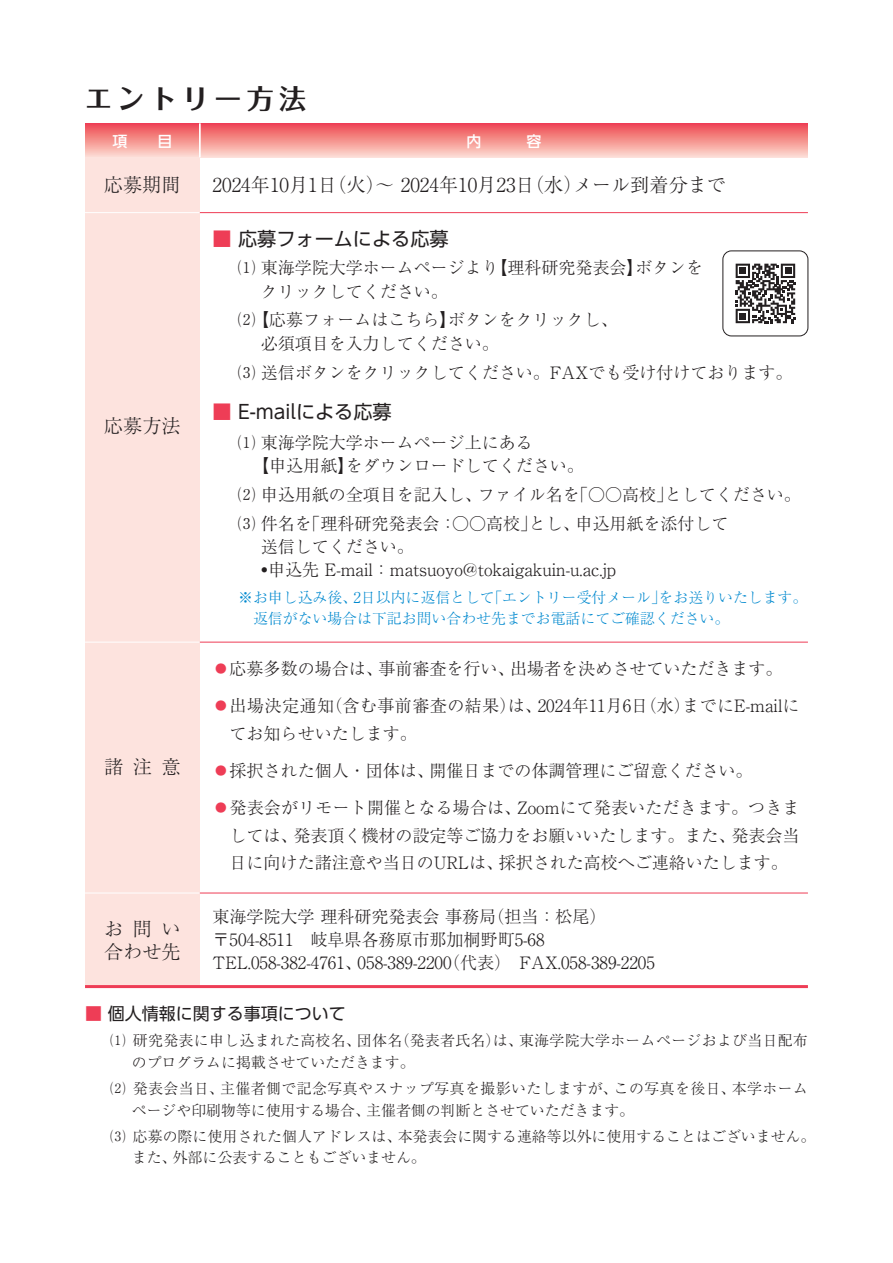
<style>
.page{position:relative;width:893px;height:1263px;background:#fff}
.page>*{position:absolute;margin:0;border:0;box-sizing:border-box;transform-origin:0 0}
.t1{font:700 27px "Folk Pro";letter-spacing:.2em;color:#231f20}
.t2{font:300 19.2px/23px "Ryumin Pro";color:#231f20}
.t3{font:19.2px "UD Shin Go Pro";color:#231f20}
.t4{font:300 16.95px/23.4px "Ryumin Pro";color:#231f20}
.t5{font:16.95px "UD Shin Go Pro";color:#231f20}
.t6{font:500 15px "UD Shin Go Pro";color:#fff}
.t7{font:300 14.85px/21.3px "Ryumin Pro";letter-spacing:.03em;color:#231f20}
.t8{font:300 14.85px/21.3px "Ryumin Pro";color:#0089cf}
.t9{font:300 14.85px/21.3px "Ryumin Pro";letter-spacing:.005em;color:#231f20}
.t10{font:300 14.85px/21.3px "Ryumin Pro";letter-spacing:.025em;color:#231f20}
.s1{color:#ee3d56}
</style>
<div class="page">
<div style="left:85px;top:893px;width:115px;height:93px;background:#fde3de"></div>
<div style="left:85px;top:123px;width:723px;height:34px;background:linear-gradient(to bottom,#ed444e,#fcd8cc)"></div>
<div style="left:85px;top:642px;width:115px;height:251px;background:#fde3de"></div>
<div style="left:85px;top:213px;width:115px;height:429px;background:#fde3de"></div>
<div style="left:85px;top:157px;width:115px;height:56px;background:#fde3de"></div>
<hr style="left:199px;top:123px;width:2px;height:34px;background:#fff">
<hr style="left:85px;top:212px;width:115px;height:1px;background:#fff">
<hr style="left:200px;top:212px;width:608px;height:1px;background:#ee3d56">
<hr style="left:85px;top:642px;width:115px;height:1px;background:#fff">
<hr style="left:200px;top:642px;width:608px;height:1px;background:#ee3d56">
<hr style="left:85px;top:893px;width:115px;height:1px;background:#fff">
<hr style="left:200px;top:893px;width:608px;height:1px;background:#ee3d56">
<hr style="left:85px;top:985px;width:723px;height:3px;background:#ee3d56">
<div style="left:723px;top:251px;width:85px;height:85px;border:1px solid #231f20;border-radius:9px"></div>
<svg style="left:736px;top:264px;width:59px;height:59px"></svg>
<h1 class="t1" style="left:85px;top:75px;width:223px">エントリー方法</h1>
<p class="t6" style="left:112px;top:129px;width:61px">項　　目</p>
<p class="t2" style="left:104px;top:172px;width:78px">応募期間</p>
<p class="t2" style="left:213px;top:172px;width:515px">2024年10月1日（火）～ 2024年10月23日（水）メール到着分まで</p>
<p class="t3" style="left:213px;top:224px;width:237px"><span class="s1">■</span> 応募フォームによる応募</p>
<p class="t4" style="left:238px;top:255px;width:466px">⑴ 東海学院大学ホームページより【理科研究発表会】ボタンを　 クリックしてください。</p>
<p class="t4" style="left:238px;top:307px;width:381px">⑵ 【応募フォームはこちら】ボタンをクリックし、　 必須項目を入力してください。</p>
<p class="t4" style="left:238px;top:359px;width:556px">⑶ 送信ボタンをクリックしてください。FAXでも受け付けております。</p>
<p class="t3" style="left:213px;top:396px;width:181px"><span class="s1">■</span> E-mailによる応募</p>
<p class="t4" style="left:238px;top:429px;width:347px">⑴ 東海学院大学ホームページ上にある<br>　 【申込用紙】をダウンロードしてください。</p>
<p class="t4" style="left:238px;top:479px;width:564px;line-height:28.7px">⑵ 申込用紙の全項目を記入し、ファイル名を「○○高校」としてください。<br>⑶ 件名を「理科研究発表会：○○高校」とし、申込用紙を添付して</p>
<p class="t4" style="left:238px;top:533px;width:380px">　 送信してください。<br>　 •申込先 E-mail：matsuoyo@tokaigakuin-u.ac.jp</p>
<p class="t8" style="left:238px;top:586px;width:571px">※お申し込み後、2日以内に返信として「エントリー受付メール」をお送りいたします。　返信がない場合は下記お問い合わせ先までお電話にてご確認ください。</p>
<p class="t2" style="left:104px;top:413px;width:78px">応募方法</p>
<p class="t2" style="left:104px;top:753px;width:78px">諸注意</p>
<p class="t4" style="left:213px;top:655px;width:571px"><span class="s1">●</span>応募多数の場合は、事前審査を行い、出場者を決めさせていただきます。</p>
<p class="t4" style="left:230px;top:691px;width:571px;line-height:27.6px;text-indent:-17px"><span class="s1">●</span>出場決定通知（含む事前審査の結果）は、2024年11月6日（水）までにE-mailにてお知らせいたします。</p>
<p class="t4" style="left:213px;top:757px;width:542px"><span class="s1">●</span>採択された個人・団体は、開催日までの体調管理にご留意ください。</p>
<p class="t4" style="left:230px;top:793px;width:571px;line-height:27.6px;text-align:justify;text-indent:-17px"><span class="s1">●</span>発表会がリモート開催となる場合は、Zoomにて発表いただきます。つきましては、発表頂く機材の設定等ご協力をお願いいたします。また、発表会当日に向けた諸注意や当日のURLは、採択された高校へご連絡いたします。</p>
<p class="t4" style="left:213px;top:903px;width:444px">東海学院大学 理科研究発表会 事務局（担当：松尾）〒504-8511　岐阜県各務原市那加桐野町5-68<br>TEL.058-382-4761、058-389-2200（代表）　FAX.058-389-2205</p>
<p class="t5" style="left:85px;top:1000px;width:262px"><span class="s1">■</span> 個人情報に関する事項について</p>
<p class="t2" style="left:104px;top:915px;width:78px">お問い合わせ先</p>
<p class="t10" style="left:132px;top:1029px;width:678px;text-indent:-21px">⑴ 研究発表に申し込まれた高校名、団体名（発表者氏名）は、東海学院大学ホームページおよび当日配布のプログラムに掲載させていただきます。</p>
<p class="t7" style="left:132px;top:1077px;width:678px;text-indent:-21px">⑵ 発表会当日、主催者側で記念写真やスナップ写真を撮影いたしますが、この写真を後日、本学ホームページや印刷物等に使用する場合、主催者側の判断とさせていただきます。</p>
<p class="t9" style="left:132px;top:1125px;width:685px;text-indent:-21px">⑶ 応募の際に使用された個人アドレスは、本発表会に関する連絡等以外に使用することはございません。また、外部に公表することもございません。</p>
</div>
